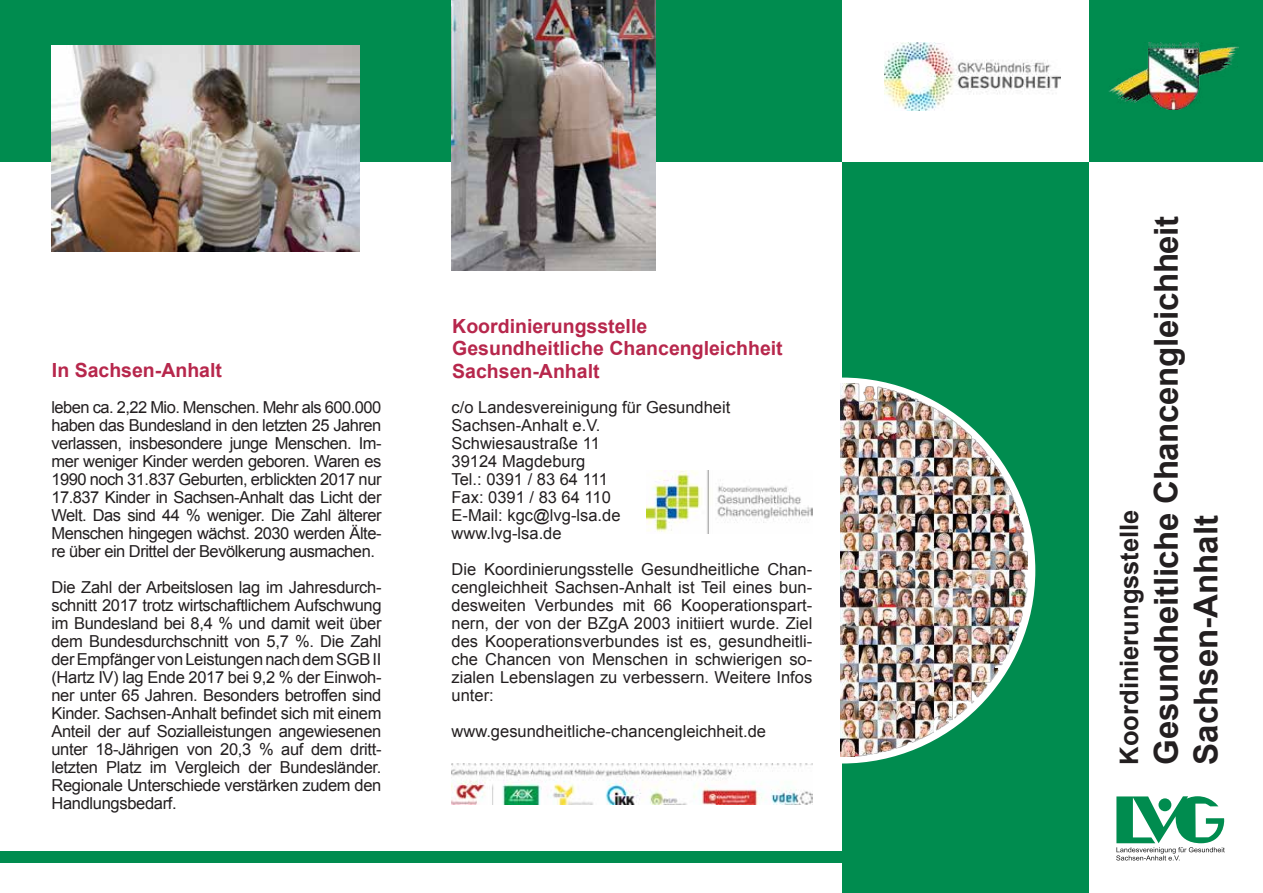
<style>
.page{position:relative;width:1263px;height:893px;background:#fff}
.page>*{position:absolute;margin:0;border:0;box-sizing:border-box;transform-origin:0 0}
.t1{font:700 33px/39.6px "Arial";letter-spacing:-.01em;color:#231f20}
.t2{font:700 25.5px "Arial";color:#231f20}
.t3{font:700 19.5px/22.5px "Arial";color:#b7274c}
.t4{font:16.5px/18px "Arial";color:#231f20;text-align:justify}
</style>
<div class="page">
<div style="left:842px;top:161px;width:247px;height:732px;background:#008c4f"></div>
<div style="left:0;top:0;width:1263px;height:161px;background:#008c4f"></div>
<div style="left:648px;top:378px;width:387px;height:385px;background:#fff;border-radius:50%"></div>
<div style="left:842px;top:0;width:247px;height:161px;background:#fff"></div>
<img style="left:1109px;top:43px;width:130px;height:67px">
<img style="left:451px;top:763px;width:361px;height:41px">
<div style="left:0;top:851px;width:904px;height:12px;background:#008c4f"></div>
<img style="left:841px;top:383px;width:187px;height:374px">
<img style="left:51px;top:46px;width:308px;height:205px">
<img style="left:451px;top:0;width:204px;height:271px">
<img style="left:646px;top:471px;width:166px;height:62px">
<img style="left:884px;top:43px;width:176px;height:68px">
<svg style="left:1116px;top:796px;width:109px;height:64px"></svg>
<p class="t3" style="left:52px;top:361px;width:172px">In Sachsen-Anhalt</p>
<p class="t4" style="left:51px;top:400px;width:332px">leben ca. 2,22 Mio. Menschen. Mehr als 600.000 haben das Bundesland in den letzten 25 Jahren verlassen, insbesondere junge Menschen. Im&shy;mer weniger Kinder werden geboren. Waren es 1990 noch 31.837 Geburten, erblickten 2017 nur 17.837 Kinder in Sachsen-Anhalt das Licht der Welt. Das sind 44 % weniger. Die Zahl älterer Menschen hingegen wächst. 2030 werden Älte&shy;re über ein Drittel der Bevölkerung ausmachen.</p>
<p class="t4" style="left:51px;top:580px;width:332px">Die Zahl der Arbeitslosen lag im Jahresdurch&shy;schnitt 2017 trotz wirtschaftlichem Aufschwung im Bundesland bei 8,4 % und damit weit über dem Bundesdurchschnitt von 5,7 %. Die Zahl der Empfänger von Leistungen nach dem SGB II (Hartz IV) lag Ende 2017 bei 9,2 % der Einwoh&shy;ner unter 65 Jahren. Besonders betroffen sind Kinder. Sachsen-Anhalt befindet sich mit einem Anteil der auf Sozialleistungen angewiesenen unter 18-Jährigen von 20,3 % auf dem dritt&shy;letzten Platz im Vergleich der Bundesländer.<br>Regionale Unterschiede verstärken zudem den Handlungsbedarf.</p>
<p class="t3" style="left:452px;top:316px;width:332px">Koordinierungsstelle<br>Gesundheitliche Chancengleichheit<br>Sachsen-Anhalt</p>
<p class="t4" style="left:452px;top:400px;width:280px;text-align:left">c/o Landesvereinigung für Gesundheit<br>Sachsen-Anhalt e.V.<br>Schwiesaustraße 11<br>39124 Magdeburg<br>Tel.: 0391 / 83 64 111<br>Fax: 0391 / 83 64 110<br>E-Mail: kgc@lvg-lsa.de www.lvg-lsa.de</p>
<p class="t4" style="left:452px;top:562px;width:362px">Die Koordinierungsstelle Gesundheitliche Chan&shy;cengleichheit Sachsen-Anhalt ist Teil eines bun&shy;desweiten Verbundes mit 66 Kooperationspart&shy;nern, der von der BZgA 2003 initiiert wurde. Ziel des Kooperationsverbundes ist es, gesundheitli&shy;che Chancen von Menschen in schwierigen so&shy;zialen Lebenslagen zu verbessern. Weitere Infos unter:</p>
<p class="t4" style="left:452px;top:724px;width:316px">www.gesundheitliche-chancengleichheit.de</p>
<h2 class="t2" style="left:1119px;top:765px;width:257px;rotate:-90deg">Koordinierungsstelle</h2>
<h1 class="t1" style="left:1149px;top:765px;width:550px;rotate:-90deg">Gesundheitliche Chancengleichheit<br>Sachsen-Anhalt</h1>
</div>
